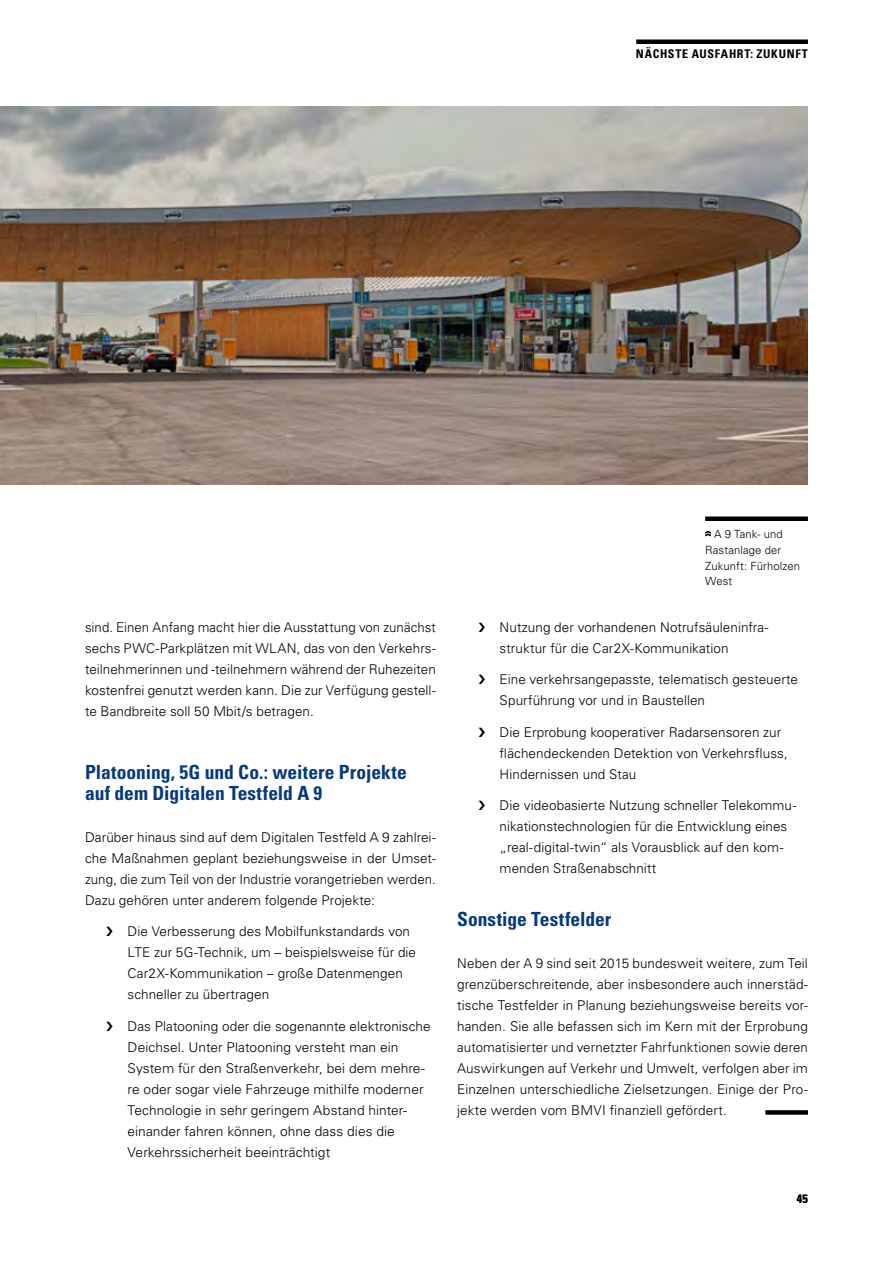
<style>
.page{position:relative;width:893px;height:1263px;background:#fff}
.page>*{position:absolute;margin:0;border:0;box-sizing:border-box;transform-origin:0 0}
.H3-Subline_dunkelblau{font:700 condensed 19.5px/21px "Univers";color:#053a7c}
.p-Fließtext_schwarz_block{font:300 13.5px/21px "Univers";letter-spacing:.005em;color:#000}
.t1{font:700 condensed 12px "Univers";letter-spacing:.055em;color:#000}
.t2{font:300 11.25px/15.8px "Univers";letter-spacing:.01em;color:#000}
</style>
<div class="page">
<div style="left:636px;top:39px;width:172px;height:5px;background:#000"></div>
<div style="left:705px;top:516px;width:103px;height:5px;background:#000"></div>
<svg style="left:705px;top:531px;width:6px;height:5px"></svg>
<img style="left:0;top:107px;width:808px;height:378px">
<div style="left:765px;top:1110px;width:43px;height:5px;background:#000"></div>
<p class="t1" style="left:636px;top:46px;width:173px">NÄCHSTE AUSFAHRT: ZUKUNFT</p>
<p class="p-Fließtext_schwarz_block" style="left:85px;top:616px;width:352px;text-align:justify">sind. Einen Anfang macht hier die Ausstattung von zunächst sechs PWC-Parkplätzen mit WLAN, das von den Verkehrs&shy;teilnehmerinnen und -teilnehmern während der Ruhezeiten kostenfrei genutzt werden kann. Die zur Verfügung gestell&shy;te Bandbreite soll 50 Mbit/s betragen.</p>
<h3 class="H3-Subline_dunkelblau" style="left:85px;top:761px;width:323px">Platooning, 5G und Co.: weitere Projekte auf dem Digitalen Testfeld A 9</h3>
<p class="p-Fließtext_schwarz_block" style="left:85px;top:826px;width:352px;text-align:justify">Darüber hinaus sind auf dem Digitalen Testfeld A 9 zahlrei&shy;che Maßnahmen geplant beziehungsweise in der Umset&shy;zung, die zum Teil von der Industrie vorangetrieben werden.<br>Dazu gehören unter anderem folgende Projekte:</p>
<p class="p-Fließtext_schwarz_block" style="left:128px;top:920px;width:290px">Die Verbesserung des Mobilfunkstandards von LTE zur 5G-Technik, um – beispielsweise für die Car2X-Kommunikation – große Datenmengen schneller zu übertragen</p>
<p class="p-Fließtext_schwarz_block" style="left:128px;top:1015px;width:305px">Das Platooning oder die sogenannte elektronische Deichsel. Unter Platooning versteht man ein System für den Straßenverkehr, bei dem mehre&shy;re oder sogar viele Fahrzeuge mithilfe moderner Technologie in sehr geringem Abstand hinter&shy;einander fahren können, ohne dass dies die Verkehrssicherheit beeinträchtigt</p>
<p class="t2" style="left:705px;top:526px;width:96px;text-indent:9px">A 9 Tank- und<br>Rastanlage der<br>Zukunft: Fürholzen<br>West</p>
<p class="p-Fließtext_schwarz_block" style="left:500px;top:616px;width:270px">Nutzung der vorhandenen Notrufsäuleninfra&shy;struktur für die Car2X-Kommunikation</p>
<p class="p-Fließtext_schwarz_block" style="left:500px;top:668px;width:300px">Eine verkehrsangepasste, telematisch gesteuerte<br>Spurführung vor und in Baustellen</p>
<p class="p-Fließtext_schwarz_block" style="left:500px;top:721px;width:290px">Die Erprobung kooperativer Radarsensoren zur flächendeckenden Detektion von Verkehrsfluss,<br>Hindernissen und Stau</p>
<p class="p-Fließtext_schwarz_block" style="left:500px;top:794px;width:298px">Die videobasierte Nutzung schneller Telekommu&shy;nikationstechnologien für die Entwicklung eines „real-digital-twin“ als Vorausblick auf den kom&shy;menden Straßenabschnitt</p>
<h3 class="H3-Subline_dunkelblau" style="left:457px;top:908px;width:156px">Sonstige Testfelder</h3>
<p class="p-Fließtext_schwarz_block" style="left:457px;top:952px;width:352px;text-align:justify">Neben der A 9 sind seit 2015 bundesweit weitere, zum Teil grenzüberschreitende, aber insbesondere auch innerstäd&shy;tische Testfelder in Planung beziehungsweise bereits vor&shy;handen. Sie alle befassen sich im Kern mit der Erprobung automatisierter und vernetzter Fahrfunktionen sowie deren Auswirkungen auf Verkehr und Umwelt, verfolgen aber im Einzelnen unterschiedliche Zielsetzungen. Einige der Pro&shy;jekte werden vom BMVI finanziell gefördert.</p>
<p class="t1" style="left:797px;top:1191px;width:13px">45</p>
</div>
